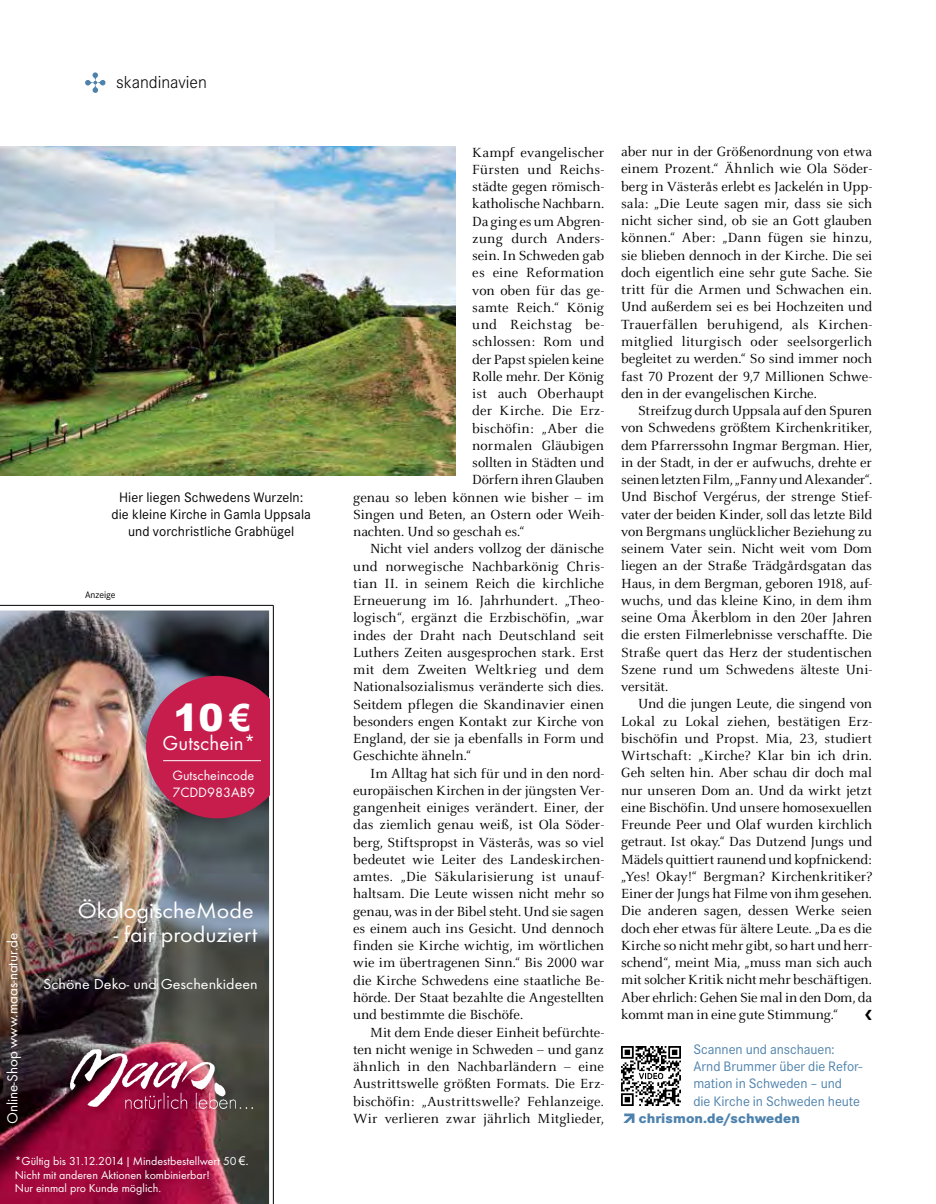
<style>
.page{position:relative;width:936px;height:1204px;background:#fff}
.page>*{position:absolute;margin:0;border:0;box-sizing:border-box;transform-origin:0 0}
.t1{font:900 37.5px "Arial";color:#fff}
.t2{font:22.5px "Futura T";color:#fff;scale:1.07 1}
.t3{font:21px "Futura T";color:#fff}
.t4{font:300 18px "Corporate S";letter-spacing:-.005em;color:#000}
.t5{font:15px "Futura T";color:#fff}
.t6{font:15px "Futura T";color:#fff;scale:1.07 1}
.t7{font:14.7px/17.2px "Celeste OT";color:#000;text-align:justify}
.t8{font:14.7px "Celeste OT";letter-spacing:.03em;color:#000}
.t9{font:14.7px "Chrismon Sonderzeichen";color:#000}
.t10{font:14.25px/17.2px "Corporate S";letter-spacing:-.005em;color:#4e82ad}
.t11{font:14.25px/17.2px "Corporate S";letter-spacing:.005em;color:#000;text-align:center}
.t12{font:800 14.25px "Corporate S";letter-spacing:.005em;color:#4e82ad}
.t13{font:14.1px/17.1px "Futura T";color:#fff}
.t14{font:12px/13.5px "Futura T";color:#fff}
.t15{font:9.75px "Corporate S";color:#000}
.s1{font-weight:700}
.s2{font-family:"Arial"}
</style>
<div class="page">
<img style="left:0;top:146px;width:455px;height:329px">
<svg style="left:85px;top:72px;width:20px;height:21px"></svg>
<svg style="left:624px;top:1113px;width:10px;height:9px"></svg>
<img style="left:621px;top:1046px;width:59px;height:59px">
<hr style="left:273px;top:605px;width:1px;height:598px;background:#000">
<hr style="left:0;top:605px;width:273px;height:1px;background:#000">
<img style="left:0;top:610px;width:269px;height:593px">
<img style="left:65px;top:1044px;width:198px;height:75px">
<img style="left:71px;top:1046px;width:198px;height:66px">
<svg style="left:146px;top:675px;width:123px;height:143px;background:#b72c55"></svg>
<hr style="left:163px;top:760px;width:98px;height:1px;background:#fff">
<p class="t4" style="left:116px;top:72px;width:92px">skandinavien</p>
<p class="t11" style="left:111px;top:488px;width:201px">Hier liegen Schwedens Wurzeln: die kleine Kirche in Gamla Uppsala und vorchristliche Grabhügel</p>
<p class="t15" style="left:85px;top:589px;width:32px">Anzeige</p>
<h1 class="t1" style="left:173px;top:690px;width:79px">10 <span class="s1">€</span></h1>
<h3 class="t3" style="left:163px;top:730px;width:94px">Gutschein*</h3>
<p class="t13" style="left:172px;top:766px;width:84px">Gutscheincode<br>7CDD983AB9</p>
<p class="t5" style="left:4px;top:1124px;width:193px;rotate:-90deg">Online-Shop www.maas-natur.de</p>
<h2 class="t2" style="left:78px;top:897px;width:166px">ÖkologischeMode</h2>
<h2 class="t2" style="left:114px;top:921px;width:135px">- fair produziert</h2>
<p class="t6" style="left:43px;top:975px;width:202px">Schöne Deko- und Geschenkideen</p>
<p class="t14" style="left:15px;top:1154px;width:235px">*Gültig bis 31.12.2014 | Mindestbestellwert 50 <span class="s2">€.<br></span>Nicht mit anderen Aktionen kombinierbar!<br>Nur einmal pro Kunde möglich.</p>
<p class="t7" style="left:472px;top:144px;width:133px">Kampf evangelischer</p>
<p class="t7" style="left:472px;top:161px;width:133px">Fürsten und Reichs-</p>
<p class="t7" style="left:472px;top:178px;width:133px">städte gegen römisch-</p>
<p class="t7" style="left:472px;top:195px;width:133px">katholische Nachbarn.</p>
<p class="t7" style="left:472px;top:213px;width:133px">Da ging es um Abgren-</p>
<p class="t7" style="left:472px;top:230px;width:133px">zung durch Anders-</p>
<p class="t7" style="left:472px;top:247px;width:133px">sein. In Schweden gab</p>
<p class="t7" style="left:472px;top:264px;width:133px">es eine Reformation</p>
<p class="t7" style="left:472px;top:282px;width:133px">von oben für das ge-</p>
<p class="t7" style="left:472px;top:299px;width:133px">samte Reich.“ König</p>
<p class="t8" style="left:472px;top:316px;width:133px">und Reichstag be-</p>
<p class="t7" style="left:472px;top:333px;width:133px">schlossen: Rom und</p>
<p class="t7" style="left:472px;top:350px;width:133px">der Papst spielen keine</p>
<p class="t7" style="left:472px;top:368px;width:133px">Rolle mehr. Der König</p>
<p class="t7" style="left:472px;top:385px;width:133px">ist auch Oberhaupt</p>
<p class="t7" style="left:472px;top:402px;width:133px">der Kirche. Die Erz-</p>
<p class="t7" style="left:472px;top:419px;width:133px">bischöfin: „Aber die</p>
<p class="t7" style="left:472px;top:437px;width:133px">normalen Gläubigen</p>
<p class="t7" style="left:472px;top:454px;width:133px">sollten in Städten und</p>
<p class="t7" style="left:472px;top:471px;width:133px">Dörfern ihren Glauben</p>
<p class="t7" style="left:353px;top:488px;width:252px">genau so leben können wie bisher – im</p>
<p class="t7" style="left:353px;top:506px;width:252px">Singen und Beten, an Ostern oder Weih-</p>
<p class="t7" style="left:353px;top:523px;width:173px">nachten. Und so geschah es.“</p>
<p class="t7" style="left:370px;top:540px;width:235px">Nicht viel anders vollzog der dänische</p>
<p class="t7" style="left:353px;top:557px;width:252px">und norwegische Nachbarkönig Chris-</p>
<p class="t7" style="left:353px;top:575px;width:252px">tian II. in seinem Reich die kirchliche</p>
<p class="t7" style="left:353px;top:592px;width:252px">Erneuerung im 16. Jahrhundert. „Theo-</p>
<p class="t7" style="left:353px;top:609px;width:252px">logisch“, ergänzt die Erzbischöfin, „war</p>
<p class="t7" style="left:353px;top:626px;width:252px">indes der Draht nach Deutschland seit</p>
<p class="t7" style="left:353px;top:644px;width:252px">Luthers Zeiten ausgesprochen stark. Erst</p>
<p class="t7" style="left:353px;top:661px;width:252px">mit dem Zweiten Weltkrieg und dem</p>
<p class="t7" style="left:353px;top:678px;width:252px">Nationalsozialismus veränderte sich dies.</p>
<p class="t7" style="left:353px;top:695px;width:252px">Seitdem pflegen die Skandinavier einen</p>
<p class="t7" style="left:353px;top:713px;width:252px">besonders engen Kontakt zur Kirche von</p>
<p class="t7" style="left:353px;top:730px;width:252px">England, der sie ja ebenfalls in Form und</p>
<p class="t7" style="left:353px;top:747px;width:120px">Geschichte ähneln.“</p>
<p class="t7" style="left:370px;top:764px;width:235px">Im Alltag hat sich für und in den nord-</p>
<p class="t7" style="left:353px;top:782px;width:252px">europäischen Kirchen in der jüngsten Ver-</p>
<p class="t7" style="left:353px;top:799px;width:252px">gangenheit einiges verändert. Einer, der</p>
<p class="t7" style="left:353px;top:816px;width:252px">das ziemlich genau weiß, ist Ola Söder-</p>
<p class="t7" style="left:353px;top:833px;width:252px">berg, Stiftspropst in Västerås, was so viel</p>
<p class="t7" style="left:353px;top:851px;width:252px">bedeutet wie Leiter des Landeskirchen-</p>
<p class="t7" style="left:353px;top:868px;width:252px">amtes. „Die Säkularisierung ist unauf-</p>
<p class="t7" style="left:353px;top:885px;width:252px">haltsam. Die Leute wissen nicht mehr so</p>
<p class="t7" style="left:353px;top:902px;width:252px">genau, was in der Bibel steht. Und sie sagen</p>
<p class="t7" style="left:353px;top:919px;width:252px">es einem auch ins Gesicht. Und dennoch</p>
<p class="t7" style="left:353px;top:937px;width:252px">finden sie Kirche wichtig, im wörtlichen</p>
<p class="t7" style="left:353px;top:954px;width:252px">wie im übertragenen Sinn.“ Bis 2000 war</p>
<p class="t7" style="left:353px;top:971px;width:252px">die Kirche Schwedens eine staatliche Be-</p>
<p class="t7" style="left:353px;top:988px;width:252px">hörde. Der Staat bezahlte die Angestellten</p>
<p class="t7" style="left:353px;top:1006px;width:172px">und bestimmte die Bischöfe.</p>
<p class="t7" style="left:370px;top:1023px;width:235px">Mit dem Ende dieser Einheit befürchte-</p>
<p class="t7" style="left:353px;top:1040px;width:252px">ten nicht wenige in Schweden – und ganz</p>
<p class="t7" style="left:353px;top:1057px;width:252px">ähnlich in den Nachbarländern – eine</p>
<p class="t7" style="left:353px;top:1075px;width:252px">Austrittswelle größten Formats. Die Erz-</p>
<p class="t7" style="left:353px;top:1092px;width:252px">bischöfin: „Austrittswelle? Fehlanzeige.</p>
<p class="t7" style="left:353px;top:1109px;width:252px">Wir verlieren zwar jährlich Mitglieder,</p>
<p class="t7" style="left:621px;top:143px;width:252px">aber nur in der Größenordnung von etwa einem Prozent.“ Ähnlich wie Ola Söder&shy;berg in Västerås erlebt es Jackelén in Upp&shy;sala: „Die Leute sagen mir, dass sie sich nicht sicher sind, ob sie an Gott glauben können.“ Aber: „Dann fügen sie hinzu, sie blieben dennoch in der Kirche. Die sei doch eigentlich eine sehr gute Sache. Sie tritt für die Armen und Schwachen ein.<br>Und außerdem sei es bei Hochzeiten und Trauerfällen beruhigend, als Kirchen&shy;mitglied liturgisch oder seelsorgerlich begleitet zu werden.“ So sind immer noch fast 70 Prozent der 9,7 Millionen Schwe&shy;den in der evangelischen Kirche.</p>
<p class="t7" style="left:621px;top:402px;width:252px;text-indent:17px">Streifzug durch Uppsala auf den Spuren von Schwedens größtem Kirchenkritiker, dem Pfarrerssohn Ingmar Bergman. Hier, in der Stadt, in der er aufwuchs, drehte er seinen letzten Film, „Fanny und Alexander“.<br>Und Bischof Vergérus, der strenge Stief&shy;vater der beiden Kinder, soll das letzte Bild von Bergmans unglücklicher Beziehung zu seinem Vater sein. Nicht weit vom Dom liegen an der Straße Trädgårdsgatan das Haus, in dem Bergman, geboren 1918, auf&shy;wuchs, und das kleine Kino, in dem ihm seine Oma Åkerblom in den 20er Jahren die ersten Filmerlebnisse verschaffte. Die Straße quert das Herz der studentischen Szene rund um Schwedens älteste Uni&shy;versität.</p>
<p class="t7" style="left:621px;top:695px;width:252px;text-indent:17px">Und die jungen Leute, die singend von Lokal zu Lokal ziehen, bestätigen Erz&shy;bischöfin und Propst. Mia, 23, studiert Wirtschaft: „Kirche? Klar bin ich drin.<br>Geh selten hin. Aber schau dir doch mal nur unseren Dom an. Und da wirkt jetzt eine Bischöfin. Und unsere homosexuellen Freunde Peer und Olaf wurden kirchlich getraut. Ist okay.“ Das Dutzend Jungs und Mädels quittiert raunend und kopfnickend: „Yes! Okay!“ Bergman? Kirchenkritiker?<br>Einer der Jungs hat Filme von ihm gesehen.<br>Die anderen sagen, dessen Werke seien doch eher etwas für ältere Leute. „Da es die Kirche so nicht mehr gibt, so hart und herr&shy;schend“, meint Mia, „muss man sich auch mit solcher Kritik nicht mehr beschäftigen.<br>Aber ehrlich: Gehen Sie mal in den Dom, da kommt man in eine gute Stimmung.“</p>
<p class="t9" style="left:864px;top:1005px;width:9px">e</p>
<p class="t10" style="left:693px;top:1040px;width:170px">Scannen und anschauen:<br>Arnd Brummer über die Refor&shy;mation in Schweden – und die Kirche in Schweden heute</p>
<p class="t12" style="left:638px;top:1109px;width:163px">chrismon.de/schweden</p>
</div>
